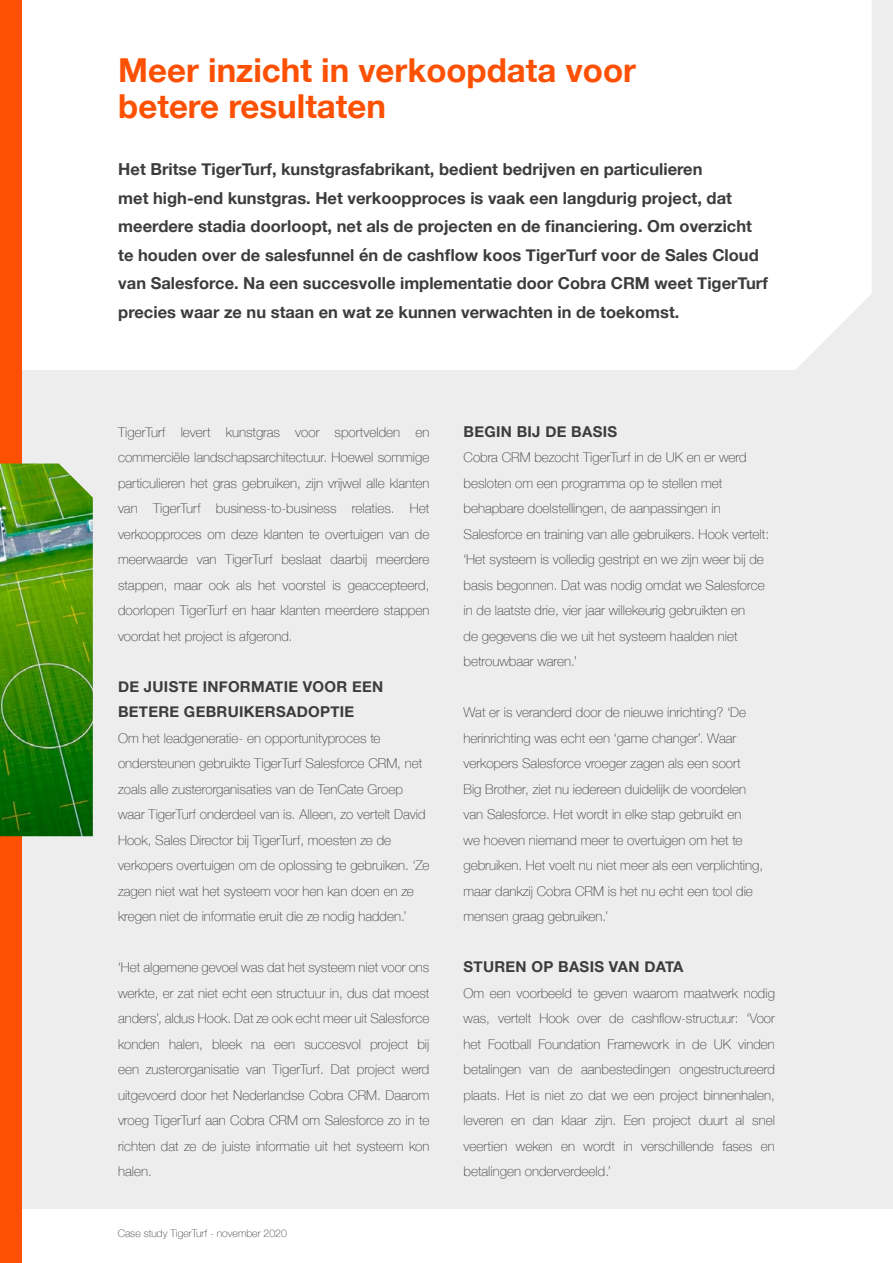
<style>
.page{position:relative;width:893px;height:1263px;background:#fff}
.page>*{position:absolute;margin:0;border:0;box-sizing:border-box;transform-origin:0 0}
.t1{font:700 33px/36px "Helvetica Neue";color:#fe5002}
.t2{font:700 16.5px/28.5px "Helvetica Neue";color:#3c3c3b}
.t3{font:700 15px/25.5px "Helvetica Neue";letter-spacing:.02em;color:#3c3c3b}
.t4{font:100 13.5px/25.5px "Helvetica Neue";color:#3c3c3b;text-align:justify}
.t5{font:100 10.5px "Helvetica Neue";color:#3c3c3b}
</style>
<div class="page">
<div style="left:2px;top:0;width:891px;height:1209px;background:#ededed"></div>
<div style="left:21px;top:0;width:851px;height:370px;background:#fff"></div>
<div style="left:0;top:0;width:21px;height:1263px;background:#fe5002"></div>
<img style="left:0;top:463px;width:93px;height:373px">
<h1 class="t1" style="left:118px;top:53px;width:519px">Meer inzicht in verkoopdata voor betere resultaten</h1>
<p class="t2" style="left:118px;top:155px;width:651px">Het Britse TigerTurf, kunstgrasfabrikant, bedient bedrijven en particulieren<br>met high-end kunstgras. Het verkoopproces is vaak een langdurig project, dat meerdere stadia doorloopt, net als de projecten en de financiering. Om overzicht te houden over de salesfunnel én de cashflow koos TigerTurf voor de Sales Cloud van Salesforce. Na een succesvolle implementatie door Cobra CRM weet TigerTurf precies waar ze nu staan en wat ze kunnen verwachten in de toekomst.</p>
<p class="t4" style="left:118px;top:418px;width:313px">TigerTurf levert kunstgras voor sportvelden en commerciële landschapsarchitectuur. Hoewel sommige particulieren het gras gebruiken, zijn vrijwel alle klanten van TigerTurf business-to-business relaties. Het verkoopproces om deze klanten te overtuigen van de meerwaarde van TigerTurf beslaat daarbij meerdere stappen, maar ook als het voorstel is geaccepteerd, doorlopen TigerTurf en haar klanten meerdere stappen voordat het project is afgerond.</p>
<p class="t3" style="left:118px;top:674px;width:267px">DE JUISTE INFORMATIE VOOR EEN<br>BETERE GEBRUIKERSADOPTIE</p>
<p class="t4" style="left:118px;top:724px;width:313px;text-align:left">Om het leadgeneratie- en opportunityproces te ondersteunen gebruikte TigerTurf Salesforce CRM, net zoals alle zusterorganisaties van de TenCate Groep waar TigerTurf onderdeel van is. Alleen, zo vertelt David Hook, Sales Director bij TigerTurf, moesten ze de verkopers overtuigen om de oplossing te gebruiken. ‘Ze zagen niet wat het systeem voor hen kan doen en ze kregen niet de informatie eruit die ze nodig hadden.’</p>
<p class="t4" style="left:118px;top:954px;width:313px">‘Het algemene gevoel was dat het systeem niet voor ons werkte, er zat niet echt een structuur in, dus dat moest anders’, aldus Hook. Dat ze ook echt meer uit Salesforce konden halen, bleek na een succesvol project bij een zusterorganisatie van TigerTurf. Dat project werd uitgevoerd door het Nederlandse Cobra CRM. Daarom vroeg TigerTurf aan Cobra CRM om Salesforce zo in te richten dat ze de juiste informatie uit het systeem kon halen.</p>
<p class="t5" style="left:118px;top:1225px;width:171px">Case study TigerTurf - november 2020</p>
<p class="t3" style="left:463px;top:419px;width:155px">BEGIN BIJ DE BASIS</p>
<p class="t4" style="left:463px;top:444px;width:307px;text-align:left">Cobra CRM bezocht TigerTurf in de UK en er werd besloten om een programma op te stellen met behapbare doelstellingen, de aanpassingen in Salesforce en training van alle gebruikers. Hook vertelt: ‘Het systeem is volledig gestript en we zijn weer bij de basis begonnen. Dat was nodig omdat we Salesforce in de laatste drie, vier jaar willekeurig gebruikten en<br>de gegevens die we uit het systeem haalden niet betrouwbaar waren.’</p>
<p class="t4" style="left:463px;top:699px;width:301px;text-align:left">Wat er is veranderd door de nieuwe inrichting? ‘De herinrichting was echt een ‘game changer’. Waar verkopers Salesforce vroeger zagen als een soort<br>Big Brother, ziet nu iedereen duidelijk de voordelen van Salesforce. Het wordt in elke stap gebruikt en<br>we hoeven niemand meer te overtuigen om het te gebruiken. Het voelt nu niet meer als een verplichting, maar dankzij Cobra CRM is het nu echt een tool die mensen graag gebruiken.’</p>
<p class="t3" style="left:463px;top:954px;width:221px">STUREN OP BASIS VAN DATA</p>
<p class="t4" style="left:463px;top:979px;width:313px">Om een voorbeeld te geven waarom maatwerk nodig was, vertelt Hook over de cashflow-structuur: ‘Voor het Football Foundation Framework in de UK vinden betalingen van de aanbestedingen ongestructureerd plaats. Het is niet zo dat we een project binnenhalen, leveren en dan klaar zijn. Een project duurt al snel veertien weken en wordt in verschillende fases en betalingen onderverdeeld.’</p>
</div>
